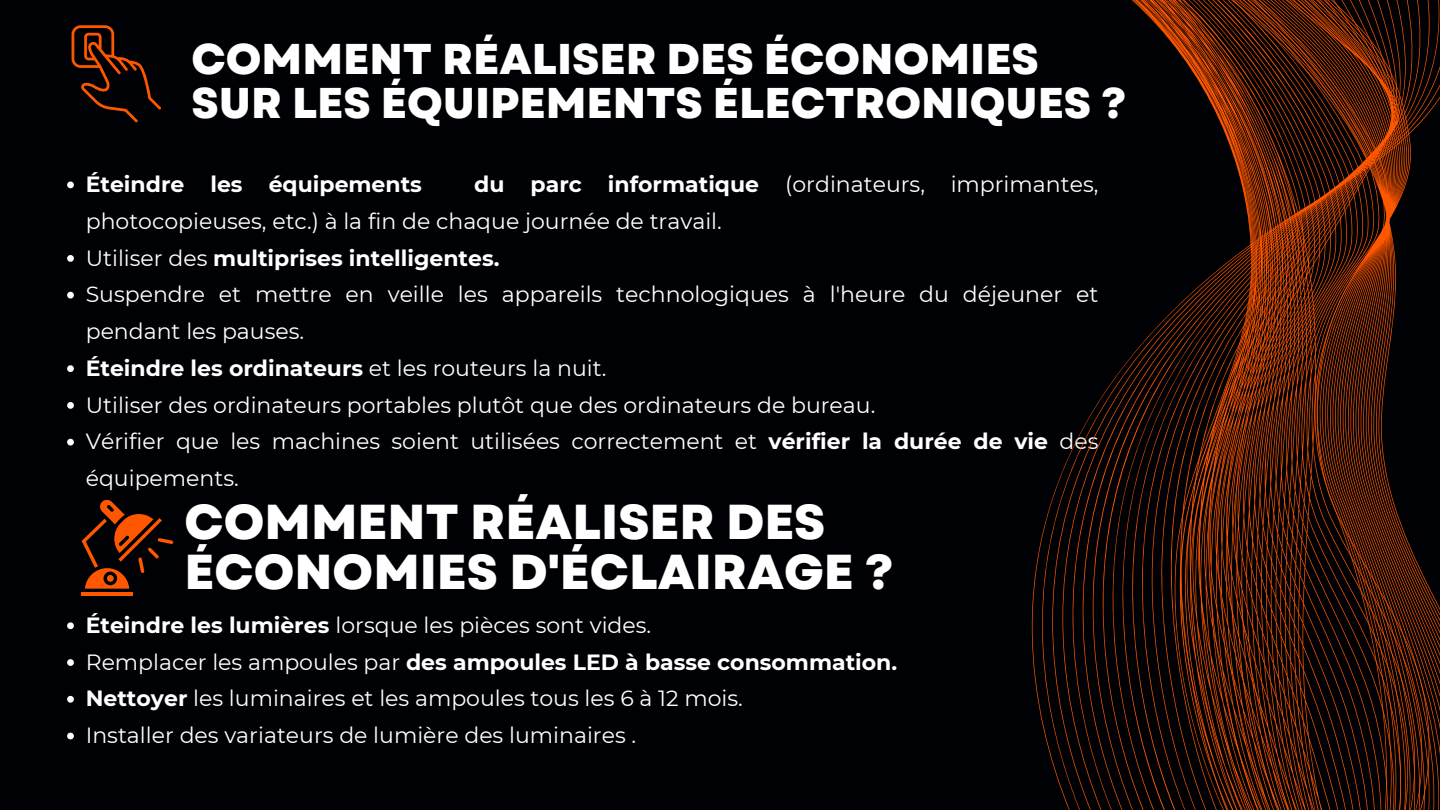
<style>
.page{position:relative;width:1440px;height:810px;background:#000104}
.page>*{position:absolute;margin:0;border:0;box-sizing:border-box;transform-origin:0 0}
.t1{font:800 49px/50.2px "Garet";color:#fff}
.t2{font:800 43px/44.2px "Garet";color:#fff}
.t3{font:22px/36.8px "Montserrat";color:#fff}
.t4{font:700 22px "Montserrat";color:#fff}
.s1{font-weight:700}
.s2{font-weight:400}
</style>
<div class="page">
<svg style="left:72px;top:25px;width:89px;height:97px"></svg>
<svg style="left:67px;top:182px;width:7px;height:6px"></svg>
<svg style="left:67px;top:255px;width:7px;height:7px"></svg>
<svg style="left:67px;top:292px;width:7px;height:7px"></svg>
<svg style="left:67px;top:365px;width:7px;height:7px"></svg>
<svg style="left:67px;top:402px;width:7px;height:7px"></svg>
<svg style="left:67px;top:439px;width:7px;height:7px"></svg>
<hr style="left:81px;top:592px;width:52px;height:3px;background:#ff5700">
<svg style="left:82px;top:499px;width:91px;height:90px"></svg>
<svg style="left:67px;top:622px;width:7px;height:7px"></svg>
<svg style="left:67px;top:659px;width:7px;height:7px"></svg>
<svg style="left:67px;top:696px;width:7px;height:7px"></svg>
<svg style="left:67px;top:733px;width:7px;height:6px"></svg>
<svg style="left:1032px;top:355px;width:100px;height:455px"></svg>
<svg style="left:1132px;top:0;width:99px;height:810px"></svg>
<svg style="left:1231px;top:0;width:209px;height:810px"></svg>
<p class="t2" style="left:191px;top:37px;width:936px">COMMENT RÉALISER DES ÉCONOMIES<br>SUR LES ÉQUIPEMENTS ÉLECTRONIQUES ?</p>
<p class="t4" style="left:86px;top:171px;width:338px">Éteindre les équipements</p>
<p class="t3" style="left:86px;top:166px;width:1014px;text-indent:388px"><span class="s1">du parc informatique</span> (ordinateurs, imprimantes, photocopieuses, etc.) à la fin de chaque journée de travail.</p>
<h2 class="t4" style="left:86px;top:244px;width:415px"><span class="s2">Utiliser des</span> multiprises intelligentes.</h2>
<p class="t3" style="left:86px;top:276px;width:1014px">Suspendre et mettre en veille les appareils technologiques à l'heure du déjeuner et pendant les pauses.</p>
<p class="t4" style="left:86px;top:354px;width:522px">Éteindre les ordinateurs <span class="s2">et les routeurs la nuit.</span></p>
<p class="t3" style="left:86px;top:386px;width:791px">Utiliser des ordinateurs portables plutôt que des ordinateurs de bureau.</p>
<p class="t3" style="left:86px;top:423px;width:1014px">Vérifier que les machines soient utilisées correctement et <span class="s1">vérifier la durée de vie</span> des équipements.</p>
<p class="t1" style="left:185px;top:497px;width:710px">COMMENT RÉALISER DES<br>ÉCONOMIES D'ÉCLAIRAGE ?</p>
<p class="t3" style="left:86px;top:607px;width:567px"><span class="s1">Éteindre les lumières</span> lorsque les pièces sont vides.</p>
<p class="t4" style="left:86px;top:648px;width:813px"><span class="s2">Remplacer les ampoules par</span> des ampoules LED à basse consommation.</p>
<h1 class="t3" style="left:86px;top:680px;width:659px"><span class="s1">Nettoyer</span> les luminaires et les ampoules tous les 6 à 12 mois.</h1>
<p class="t3" style="left:86px;top:717px;width:552px">Installer des variateurs de lumière des luminaires .</p>
</div>
